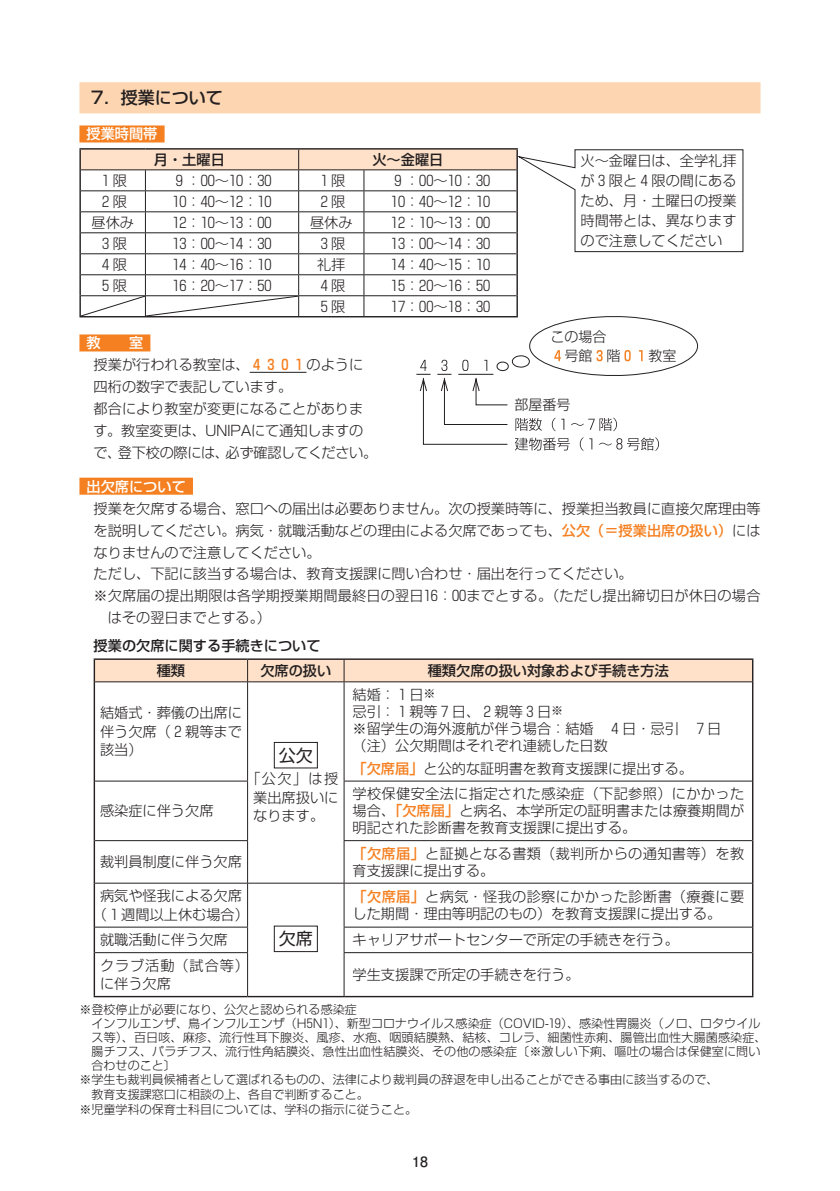
<style>
.page{position:relative;width:840px;height:1191px;background:#fff}
.page>*{position:absolute;margin:0;border:0;box-sizing:border-box;transform-origin:0 0}
.t1{font:17px "Shin Go Pro Medium 90 msp RKSJ H";color:#231f20}
.t2{font:17px "Shin Go Pro Regular 90 msp RKSJ H";color:#231f20}
.t3{font:14.2px/17px "Shin Go Pro Light 90 msp RKSJ H";color:#231f20}
.t4{font:14.2px/24.8px "Shin Go Pro Medium 90 msp RKSJ H";color:#231f20}
.t5{font:14.2px/17px "Shin Go Pro Light 90 msp RKSJ H";letter-spacing:.025em;color:#231f20}
.t6{font:14.2px "Shin Go Pro Medium 90 msp RKSJ H";color:#fff}
.t7{font:14.2px/18.4px "Shin Go Pro Light 90 msp RKSJ H";letter-spacing:.06em;color:#231f20}
.t8{font:14.2px "Futo Go B101 Pro Bold 90 msp RKSJ H";color:#231f20}
.t9{font:14px/19.6px "Shin Go Pr 6 Light 90 msp RKSJ H";color:#231f20}
.t10{font:12px "Shin Go Pro Light 90 msp RKSJ H";color:#231f20}
.s1{font-family:"Shin Go Pro Medium 90 msp RKSJ H";color:#f58021}
</style>
<div class="page">
<div style="left:79px;top:82px;width:681px;height:31px;background:#fdd5b1"></div>
<div style="left:79px;top:125px;width:85px;height:17px;background:#f58021"></div>
<div style="left:79px;top:334px;width:71px;height:17px;background:#f9b985"></div>
<div style="left:79px;top:477px;width:114px;height:18px;background:#f58021"></div>
<hr style="left:79px;top:148px;width:66px;height:2px;background:#231f20">
<hr style="left:79px;top:150px;width:2px;height:20px;background:#231f20">
<hr style="left:145px;top:148px;width:372px;height:2px;background:#231f20">
<hr style="left:79px;top:170px;width:2px;height:21px;background:#231f20">
<hr style="left:79px;top:191px;width:2px;height:21px;background:#231f20">
<hr style="left:79px;top:212px;width:2px;height:21px;background:#231f20">
<hr style="left:79px;top:233px;width:2px;height:21px;background:#231f20">
<hr style="left:79px;top:254px;width:2px;height:21px;background:#231f20">
<hr style="left:79px;top:275px;width:2px;height:21px;background:#231f20">
<hr style="left:79px;top:296px;width:2px;height:20px;background:#231f20">
<hr style="left:79px;top:316px;width:438px;height:1px;background:#231f20">
<hr style="left:247px;top:682px;width:1px;height:98px;background:#231f20">
<hr style="left:343px;top:682px;width:1px;height:98px;background:#231f20">
<hr style="left:95px;top:780px;width:153px;height:1px;background:#231f20">
<hr style="left:247px;top:781px;width:1px;height:59px;background:#231f20">
<hr style="left:343px;top:780px;width:408px;height:1px;background:#231f20">
<hr style="left:343px;top:781px;width:1px;height:59px;background:#231f20">
<hr style="left:95px;top:840px;width:153px;height:1px;background:#231f20">
<hr style="left:247px;top:841px;width:1px;height:42px;background:#231f20">
<hr style="left:343px;top:840px;width:408px;height:1px;background:#231f20">
<hr style="left:343px;top:841px;width:1px;height:42px;background:#231f20">
<hr style="left:95px;top:883px;width:249px;height:1px;background:#231f20">
<hr style="left:247px;top:883px;width:1px;height:43px;background:#231f20">
<hr style="left:344px;top:883px;width:407px;height:1px;background:#231f20">
<hr style="left:343px;top:883px;width:1px;height:43px;background:#231f20">
<hr style="left:95px;top:926px;width:153px;height:1px;background:#231f20">
<svg style="left:247px;top:927px;width:1px;height:25px"></svg>
<hr style="left:343px;top:926px;width:408px;height:1px;background:#231f20">
<svg style="left:343px;top:927px;width:1px;height:25px"></svg>
<hr style="left:95px;top:952px;width:153px;height:1px;background:#231f20">
<hr style="left:247px;top:953px;width:1px;height:43px;background:#231f20">
<hr style="left:343px;top:952px;width:408px;height:1px;background:#231f20">
<hr style="left:343px;top:953px;width:1px;height:43px;background:#231f20">
<hr style="left:94px;top:658px;width:153px;height:2px;background:#231f20">
<div style="left:94px;top:659px;width:657px;height:23px;background:#fee1c8"></div>
<hr style="left:247px;top:658px;width:506px;height:2px;background:#231f20">
<hr style="left:751px;top:660px;width:2px;height:22px;background:#231f20">
<hr style="left:94px;top:682px;width:1px;height:99px;background:#231f20">
<hr style="left:751px;top:682px;width:2px;height:99px;background:#231f20">
<hr style="left:94px;top:781px;width:1px;height:59px;background:#231f20">
<hr style="left:751px;top:781px;width:2px;height:59px;background:#231f20">
<hr style="left:94px;top:840px;width:1px;height:43px;background:#231f20">
<hr style="left:751px;top:840px;width:2px;height:43px;background:#231f20">
<hr style="left:94px;top:883px;width:1px;height:44px;background:#231f20">
<hr style="left:247px;top:996px;width:97px;height:1px;background:#231f20">
<hr style="left:751px;top:883px;width:2px;height:44px;background:#231f20">
<svg style="left:94px;top:927px;width:1px;height:25px"></svg>
<hr style="left:751px;top:927px;width:2px;height:25px;background:#231f20">
<hr style="left:94px;top:952px;width:1px;height:44px;background:#231f20">
<hr style="left:94px;top:996px;width:153px;height:1px;background:#231f20">
<hr style="left:751px;top:952px;width:2px;height:44px;background:#231f20">
<hr style="left:344px;top:996px;width:409px;height:1px;background:#231f20">
<div style="left:274px;top:742px;width:43px;height:26px;border:1px solid #231f20"></div>
<div style="left:274px;top:925px;width:43px;height:27px;border:1px solid #231f20"></div>
<svg style="left:80px;top:149px;width:663px;height:302px"></svg>
<p class="t1" style="left:91px;top:91px;width:133px">7．授業について</p>
<p class="t6" style="left:86px;top:129px;width:72px">授業時間帯</p>
<p class="t4" style="left:154px;top:149px;width:72px">月・土曜日</p>
<p class="t4" style="left:372px;top:149px;width:72px">火～金曜日</p>
<p class="t3" style="left:102px;top:174px;width:26px">1限</p>
<p class="t3" style="left:176px;top:174px;width:97px">9 ：00～10：30</p>
<p class="t3" style="left:320px;top:174px;width:26px">1限</p>
<p class="t3" style="left:394px;top:174px;width:97px">9 ：00～10：30</p>
<p class="t3" style="left:102px;top:195px;width:26px">2限</p>
<p class="t3" style="left:172px;top:195px;width:101px">10：40～12：10</p>
<p class="t3" style="left:320px;top:195px;width:26px">2限</p>
<p class="t3" style="left:390px;top:195px;width:101px">10：40～12：10</p>
<p class="t3" style="left:91px;top:216px;width:44px">昼休み</p>
<p class="t3" style="left:172px;top:216px;width:101px">12：10～13：00</p>
<p class="t3" style="left:310px;top:216px;width:44px">昼休み</p>
<p class="t3" style="left:390px;top:216px;width:101px">12：10～13：00</p>
<p class="t3" style="left:102px;top:237px;width:26px">3限</p>
<p class="t3" style="left:172px;top:237px;width:101px">13：00～14：30</p>
<p class="t3" style="left:320px;top:237px;width:26px">3限</p>
<p class="t3" style="left:390px;top:237px;width:101px">13：00～14：30</p>
<p class="t3" style="left:102px;top:258px;width:26px">4限</p>
<p class="t3" style="left:172px;top:258px;width:101px">14：40～16：10</p>
<p class="t3" style="left:317px;top:258px;width:30px">礼拝</p>
<p class="t3" style="left:390px;top:258px;width:101px">14：40～15：10</p>
<p class="t3" style="left:102px;top:279px;width:26px">5限</p>
<p class="t3" style="left:172px;top:279px;width:101px">16：20～17：50</p>
<p class="t3" style="left:320px;top:279px;width:26px">4限</p>
<p class="t3" style="left:390px;top:279px;width:101px">15：20～16：50</p>
<p class="t3" style="left:320px;top:300px;width:26px">5 限</p>
<p class="t3" style="left:390px;top:300px;width:101px">17：00～18：30</p>
<p class="t6" style="left:86px;top:338px;width:58px">教　　室</p>
<p class="t3" style="left:93px;top:356px;width:285px;line-height:22px">授業が行われる教室は、 <span class="s1">4 3 0 1</span> のように四桁の数字で表記しています。<br>都合により教室が変更になることがあります。教室変更は、UNIPAにて通知しますので、登下校の際には、必ず確認してください。</p>
<p class="t6" style="left:86px;top:481px;width:101px">出欠席について</p>
<p class="t3" style="left:94px;top:501px;width:668px">授業を欠席する場合、窓口への届出は必要ありません。次の授業時等に、授業担当教員に直接欠席理由等</p>
<p class="t3" style="left:94px;top:523px;width:668px">を説明してください。病気・就職活動などの理由による欠席であっても、<span class="s1">公欠（＝授業出席の扱い）</span>には</p>
<p class="t3" style="left:94px;top:545px;width:228px">なりませんので注意してください。</p>
<p class="t3" style="left:94px;top:567px;width:540px">ただし、下記に該当する場合は、教育支援課に問い合わせ・届出を行ってください。</p>
<p class="t3" style="left:94px;top:589px;width:668px">※ 欠席届の提出期限は各学期授業期間最終日の翌日16：00までとする。（ただし提出締切日が休日の場合</p>
<p class="t3" style="left:108px;top:611px;width:164px">はその翌日までとする。）</p>
<p class="t4" style="left:157px;top:635px;width:165px;text-indent:-63px">授業の欠席に関する手続きについて種類</p>
<p class="t3" style="left:580px;top:153px;width:157px;line-height:19.8px;text-align:justify">火～金曜日は、全学礼拝が 3 限と 4 限の間にあるため、月・土曜日の授業時間帯とは、異なりますので注意してください</p>
<p class="t9" style="left:564px;top:328px;width:57px;text-indent:-14px">この場合号館 階</p>
<p class="t9" style="left:648px;top:348px;width:29px">教室</p>
<p class="t9" style="left:514px;top:397px;width:57px">部屋番号</p>
<p class="t4" style="left:260px;top:660px;width:72px">欠席の扱い</p>
<p class="t4" style="left:427px;top:660px;width:242px">種類欠席の扱い対象および手続き方法</p>
<p class="t3" style="left:100px;top:706px;width:143px;line-height:18.4px;text-align:justify">結婚式・葬儀の出席に伴う欠席（ 2 親等まで該当）</p>
<p class="t3" style="left:100px;top:804px;width:115px">感染症に伴う欠席</p>
<p class="t2" style="left:279px;top:749px;width:36px">公欠</p>
<p class="t3" style="left:246px;top:771px;width:94px;line-height:18.4px;text-align:center">「公欠」は授業出席扱いになります。</p>
<p class="t3" style="left:352px;top:688px;width:370px">結婚： 1 日<sup>※<br></sup>忌引：1親等7日、2親等3日<sup>※<br></sup>※留学生の海外渡航が伴う場合：結婚　 4 日・忌引　 7 日（注）公欠期間はそれぞれ連続した日数</p>
<p class="t3" style="left:352px;top:762px;width:342px"><span class="s1">「欠席届」</span>と公的な証明書を教育支援課に提出する。</p>
<p class="t3" style="left:352px;top:787px;width:393px;text-align:justify">学校保健安全法に指定された感染症（下記参照）にかかった場合、<span class="s1">「欠席届」</span>と病名、本学所定の証明書または療養期間が明記された診断書を教育支援課に提出する。</p>
<p class="t3" style="left:100px;top:855px;width:143px">裁判員制度に伴う欠席</p>
<p class="t5" style="left:352px;top:847px;width:393px"><span class="s1">「欠席届」</span>と証拠となる書類（裁判所からの通知書等）を教育支援課に提出する。</p>
<p class="t3" style="left:93px;top:888px;width:157px;line-height:18.4px;text-align:center">病気や怪我による欠席（ 1 週間以上休む場合）</p>
<p class="t2" style="left:279px;top:932px;width:36px">欠席</p>
<p class="t3" style="left:352px;top:890px;width:393px"><span class="s1">「欠席届」</span>と病気・怪我の診察にかかった診断書（療養に要した期間・理由等明記のもの）を教育支援課に提出する。</p>
<p class="t3" style="left:100px;top:933px;width:129px">就職活動に伴う欠席</p>
<p class="t3" style="left:352px;top:933px;width:327px">キャリアサポートセンターで所定の手続きを行う。</p>
<p class="t7" style="left:100px;top:958px;width:150px">クラブ活動（試合等）に伴う欠席</p>
<p class="t3" style="left:352px;top:968px;width:228px">学生支援課で所定の手続きを行う。</p>
<p class="t10" style="left:79px;top:1004px;width:279px">※登校停止が必要になり、公欠と認められる感染症</p>
<p class="t10" style="left:79px;top:1018px;width:682px">　 インフルエンザ、鳥インフルエンザ（H5N1）、新型コロナウイルス感染症（COVID-19）、感染性胃腸炎（ノロ、ロタウイル</p>
<p class="t10" style="left:91px;top:1033px;width:676px">ス等）、百日咳、麻疹、流行性耳下腺炎、風疹、水疱、咽頭結膜熱、結核、コレラ、細菌性赤痢、腸管出血性大腸菌感染症、</p>
<p class="t10" style="left:91px;top:1047px;width:670px">腸チフス、パラチフス、流行性角結膜炎、急性出血性結膜炎、その他の感染症〔※激しい下痢、嘔吐の場合は保健室に問い</p>
<p class="t10" style="left:91px;top:1061px;width:86px">合わせのこと〕</p>
<p class="t10" style="left:79px;top:1075px;width:640px">※ 学生も裁判員候補者として選ばれるものの、法律により裁判員の辞退を申し出ることができる事由に該当するので、</p>
<p class="t10" style="left:79px;top:1089px;width:291px">　教育支援課窓口に相談の上、各自で判断すること。</p>
<p class="t10" style="left:79px;top:1104px;width:339px">※児童学科の保育士科目については、学科の指示に従うこと。</p>
<p class="t8" style="left:412px;top:1155px;width:17px">18</p>
</div>
